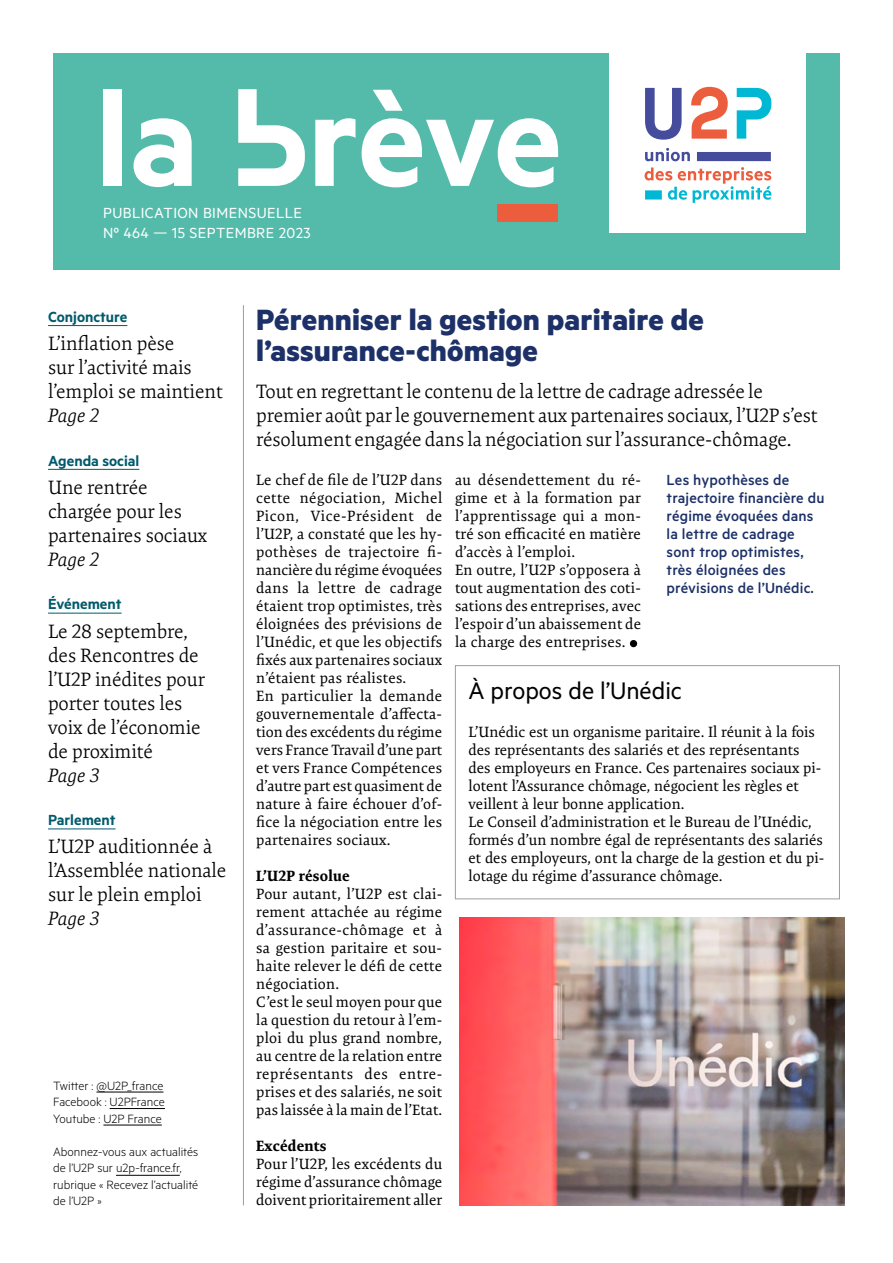
<style>
.page{position:relative;width:893px;height:1263px;background:#fff}
.page>*{position:absolute;margin:0;border:0;box-sizing:border-box;transform-origin:0 0}
.t1{font:700 33px/31.5px "Metric";letter-spacing:.005em;color:#1d3168}
.t2{font:27px "Metric";color:#000}
.t3{font:300 19.5px/24px "Expo Serif Pro";letter-spacing:-.01em;color:#000}
.t4{font:italic 300 19.5px "Expo Serif Pro";color:#000}
.t5{font:500 16.5px/18px "Metric";letter-spacing:.01em;color:#1d3168}
.t6{font:16.5px/19.5px "Metric";letter-spacing:.025em;color:#fff}
.t7{font:600 16.5px "Metric";color:#005a6c}
.t8{font:15px/18px "Expo Serif Pro";letter-spacing:.015em;color:#000}
.t9{font:700 15px "Expo Serif Pro";letter-spacing:.015em;color:#000}
.t10{font:300 13.5px/16.5px "Metric";color:#000;text-align:justify}
</style>
<div class="page">
<div style="left:53px;top:53px;width:787px;height:216px;background:#54bbab"></div>
<div style="left:610px;top:50px;width:196px;height:183px;background:#fff"></div>
<svg style="left:645px;top:87px;width:126px;height:116px"></svg>
<svg style="left:238px;top:89px;width:67px;height:97px"></svg>
<div style="left:103px;top:90px;width:19px;height:96px;background:#fff"></div>
<svg style="left:134px;top:118px;width:58px;height:69px"></svg>
<svg style="left:315px;top:118px;width:41px;height:68px"></svg>
<svg style="left:362px;top:90px;width:196px;height:97px"></svg>
<div style="left:497px;top:204px;width:61px;height:17px;background:#eb5d3c"></div>
<hr style="left:96px;top:1092px;width:67px;height:1px;background:#000">
<hr style="left:110px;top:1108px;width:55px;height:1px;background:#000">
<hr style="left:103px;top:1125px;width:59px;height:1px;background:#000">
<hr style="left:116px;top:1175px;width:64px;height:1px;background:#000">
<hr style="left:48px;top:325px;width:79px;height:1px;background:#005a6c">
<hr style="left:48px;top:469px;width:91px;height:1px;background:#005a6c">
<hr style="left:48px;top:613px;width:74px;height:1px;background:#005a6c">
<hr style="left:48px;top:828px;width:68px;height:1px;background:#005a6c">
<hr style="left:243px;top:305px;width:1px;height:900px;background:#9d9d9c">
<div style="left:630px;top:640px;width:7px;height:7px;background:#000;border-radius:50%"></div>
<img style="left:459px;top:917px;width:385px;height:288px">
<div style="left:455px;top:665px;width:385px;height:234px;border:1px solid #9d9d9c"></div>
<p class="t6" style="left:103px;top:203px;width:200px">PUBLICATION BIMENSUELLE<br>Nº 464 — 15 septemb</p>
<p class="t6" style="left:256px;top:222px;width:56px">re 2023</p>
<p class="t7" style="left:48px;top:307px;width:81px">Conjoncture</p>
<h3 class="t3" style="left:48px;top:331px;width:176px">L’inflation pèse<br>sur l’activité mais l’emploi se maintient</h3>
<h3 class="t4" style="left:48px;top:404px;width:53px">Page 2</h3>
<p class="t7" style="left:48px;top:451px;width:93px">Agenda social</p>
<h3 class="t3" style="left:48px;top:475px;width:161px">Une rentrée chargée pour les partenaires sociaux</h3>
<h3 class="t4" style="left:48px;top:548px;width:53px">Page 2</h3>
<p class="t7" style="left:48px;top:594px;width:75px">Événement</p>
<h3 class="t3" style="left:48px;top:619px;width:158px">Le 28 septembre, des Rencontres de l’U2P inédites pour porter toutes les voix de l’économie de proximité</h3>
<h3 class="t4" style="left:48px;top:763px;width:53px">Page 3</h3>
<p class="t7" style="left:48px;top:810px;width:69px">Parlement</p>
<h3 class="t3" style="left:48px;top:835px;width:180px">L’U2P auditionnée à l’Assemblée nationale sur le plein emploi</h3>
<h3 class="t4" style="left:48px;top:907px;width:53px">Page 3</h3>
<p class="t10" style="left:53px;top:1077px;width:113px">Twitter : @U2P_france Facebook : U2PFrance Youtube : U2P France</p>
<p class="t10" style="left:53px;top:1143px;width:147px;text-align:left">Abonnez-vous aux actualités de l’U2P sur u2p-france.fr, rubrique « Recevez l’actualité de l’U2P »</p>
<h1 class="t1" style="left:256px;top:303px;width:449px">Pérenniser la gestion paritaire de l’assurance-chômage</h1>
<h3 class="t3" style="left:256px;top:379px;width:563px">Tout en regrettant le contenu de la lettre de cadrage adressée le premier août par le gouvernement aux partenaires sociaux, l’U2P s’est résolument engagée dans la négociation sur l’assurance-chômage.</h3>
<p class="t8" style="left:256px;top:471px;width:188px">Le chef de file de l’U2P dans cette négociation, Michel<br>Picon, Vice-Président de l’U2P, a constaté que les hy&shy;pothèses de trajectoire fi&shy;nancière du régime évoquées dans la lettre de cadrage étaient trop optimistes, très éloignées des prévisions de l’Unédic, et que les objectifs fixés aux partenaires sociaux n’étaient pas réalistes.<br>En particulier la demande gouvernementale d’affecta&shy;tion des excédents du régime vers France Travail d’une part et vers France Compétences d’autre part est quasiment de nature à faire échouer d’of&shy;fice la négociation entre les partenaires sociaux.</p>
<p class="t9" style="left:256px;top:867px;width:95px">L’U2P résolue</p>
<p class="t8" style="left:256px;top:885px;width:188px">Pour autant, l’U2P est clai&shy;rement attachée au régime d’assurance-chômage et à sa gestion paritaire et sou&shy;haite relever le défi de cette négociation.<br>C’est le seul moyen pour que la question du retour à l’em&shy;ploi du plus grand nombre, au centre de la relation entre représentants des entre&shy;prises et des salariés, ne soit pas laissée à la main de l’Etat.</p>
<p class="t9" style="left:256px;top:1137px;width:72px">Excédents</p>
<p class="t8" style="left:256px;top:1155px;width:188px;text-align:justify">Pour l’U2P, les excédents du régime d’assurance chômage doivent prioritairement aller</p>
<p class="t8" style="left:455px;top:471px;width:188px">au désendettement du ré&shy;gime et à la formation par l’apprentissage qui a mon&shy;tré son efficacité en matière d’accès à l’emploi.<br>En outre, l’U2P s’opposera à tout augmentation des coti&shy;sations des entreprises, avec l’espoir d’un abaissement de la charge des entreprises.</p>
<p class="t5" style="left:666px;top:471px;width:159px">Les hypothèses de trajectoire financière du régime évoquées dans la lettre de cadrage sont trop optimistes, très éloignées des prévisions de l’Unédic.</p>
<h2 class="t2" style="left:468px;top:675px;width:215px">À propos de l’Unédic</h2>
<p class="t8" style="left:468px;top:723px;width:357px">L’Unédic est un organisme paritaire. Il réunit à la fois des représentants des salariés et des représentants des employeurs en France. Ces partenaires sociaux pi&shy;lotent l’Assurance chômage, négocient les règles et veillent à leur bonne application.<br>Le Conseil d’administration et le Bureau de l’Unédic, formés d’un nombre égal de représentants des salariés et des employeurs, ont la charge de la gestion et du pi&shy;lotage du régime d’assurance chômage.</p>
</div>
